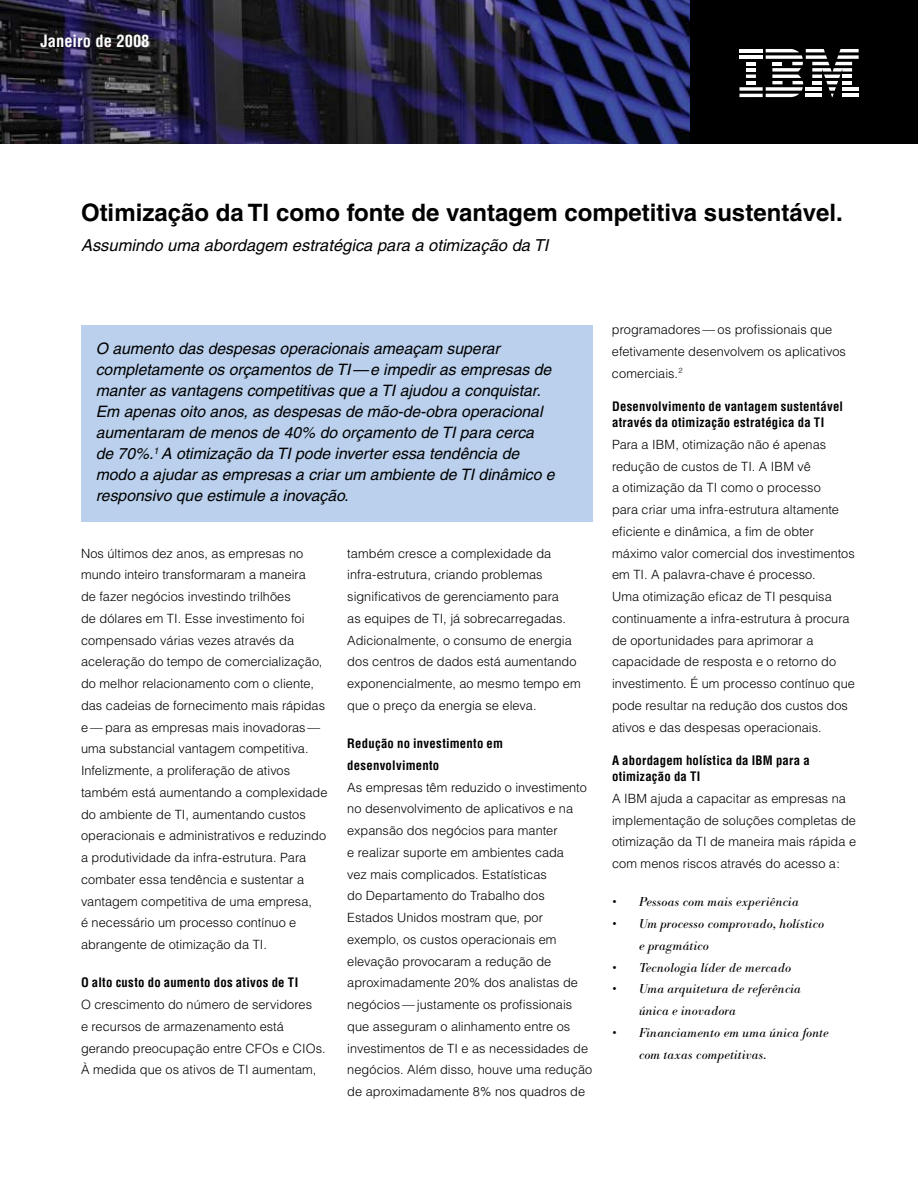
<style>
.page{position:relative;width:918px;height:1188px;background:#fff}
.page>*{position:absolute;margin:0;border:0;box-sizing:border-box;transform-origin:0 0}
.t1{font:700 24px "Helvetica";color:#000}
.t2{font:italic 16.5px "Helvetica";color:#000}
.t3{font:700 condensed 16.5px "Helvetica";color:#fff}
.t4{font:italic 15.75px/21px "Helvetica";color:#000}
.t5{font:300 12.75px/21.8px "Helvetica";letter-spacing:.005em;color:#000}
.t6{font:italic 12.75px/21.8px "Bodoni BE";letter-spacing:.02em;color:#000}
.t7{font:700 condensed 12.75px/16.5px "Helvetica";letter-spacing:.02em;color:#000}
</style>
<div class="page">
<img style="left:0;top:0;width:691px;height:144px">
<div style="left:691px;top:0;width:227px;height:144px;background:#000"></div>
<svg style="left:739px;top:49px;width:120px;height:48px"></svg>
<hr style="left:806px;top:94px;width:16px;height:3px;background:#fff">
<hr style="left:739px;top:94px;width:24px;height:3px;background:#fff">
<div style="left:82px;top:325px;width:511px;height:196px;background:#bad0ec"></div>
<p class="t3" style="left:40px;top:31px;width:111px">Janeiro de 2008</p>
<h1 class="t1" style="left:81px;top:198px;width:763px">Otimização da TI como fonte de vantagem competitiva sustentável.</h1>
<p class="t2" style="left:81px;top:236px;width:469px">Assumindo uma abordagem estratégica para a otimização da TI</p>
<p class="t4" style="left:96px;top:338px;width:461px">O aumento das despesas operacionais ameaçam superar completamente os orçamentos de TI—e impedir as empresas de manter as vantagens competitivas que a TI ajudou a conquistar.<br>Em apenas oito anos, as despesas de mão-de-obra operacional aumentaram de menos de 40% do orçamento de TI para cerca de 70%.<sup>1</sup> A otimização da TI pode inverter essa tendência de modo a ajudar as empresas a criar um ambiente de TI dinâmico e responsivo que estimule a inovação.</p>
<p class="t5" style="left:81px;top:542px;width:248px">Nos últimos dez anos, as empresas no mundo inteiro transformaram a maneira<br>de fazer negócios investindo trilhões<br>de dólares em TI. Esse investimento foi compensado várias vezes através da aceleração do tempo de comercialização, do melhor relacionamento com o cliente, das cadeias de fornecimento mais rápidas e — para as empresas mais inovadoras — uma substancial vantagem competitiva.<br>Infelizmente, a proliferação de ativos também está aumentando a complexidade do ambiente de TI, aumentando custos operacionais e administrativos e reduzindo a produtividade da infra-estrutura. Para combater essa tendência e sustentar a vantagem competitiva de uma empresa,<br>é necessário um processo contínuo e abrangente de otimização da TI.</p>
<p class="t7" style="left:81px;top:974px;width:219px">O alto custo do aumento dos ativos de TI</p>
<p class="t5" style="left:81px;top:994px;width:246px">O crescimento do número de servidores<br>e recursos de armazenamento está gerando preocupação entre CFOs e CIOs.<br>À medida que os ativos de TI aumentam,</p>
<p class="t5" style="left:347px;top:542px;width:235px">também cresce a complexidade da infra-estrutura, criando problemas significativos de gerenciamento para<br>as equipes de TI, já sobrecarregadas.<br>Adicionalmente, o consumo de energia dos centros de dados está aumentando exponencialmente, ao mesmo tempo em que o preço da energia se eleva.</p>
<p class="t7" style="left:347px;top:733px;width:157px;line-height:21.8px">Redução no investimento em desenvolvimento</p>
<p class="t5" style="left:347px;top:776px;width:246px">As empresas têm reduzido o investimento no desenvolvimento de aplicativos e na expansão dos negócios para manter<br>e realizar suporte em ambientes cada<br>vez mais complicados. Estatísticas<br>do Departamento do Trabalho dos Estados Unidos mostram que, por exemplo, os custos operacionais em elevação provocaram a redução de aproximadamente 20% dos analistas de negócios — justamente os profissionais que asseguram o alinhamento entre os investimentos de TI e as necessidades de negócios. Além disso, houve uma redução de aproximadamente 8% nos quadros de</p>
<p class="t5" style="left:612px;top:319px;width:235px">programadores — os profissionais que efetivamente desenvolvem os aplicativos comerciais.<sup>2</sup></p>
<p class="t7" style="left:612px;top:398px;width:233px">Desenvolvimento de vantagem sustentável através da otimização estratégica da TI</p>
<p class="t5" style="left:612px;top:433px;width:245px">Para a IBM, otimização não é apenas redução de custos de TI. A IBM vê<br>a otimização da TI como o processo<br>para criar uma infra-estrutura altamente eficiente e dinâmica, a fim de obter máximo valor comercial dos investimentos em TI. A palavra-chave é processo.<br>Uma otimização eficaz de TI pesquisa continuamente a infra-estrutura à procura de oportunidades para aprimorar a capacidade de resposta e o retorno do investimento. É um processo contínuo que pode resultar na redução dos custos dos ativos e das despesas operacionais.</p>
<p class="t7" style="left:612px;top:752px;width:199px">A abordagem holística da IBM para a otimização da TI</p>
<p class="t5" style="left:612px;top:787px;width:246px">A IBM ajuda a capacitar as empresas na implementação de soluções completas de otimização da TI de maneira mais rápida e com menos riscos através do acesso a:</p>
<p class="t6" style="left:612px;top:892px;width:188px">• Pessoas com mais experiência</p>
<p class="t6" style="left:639px;top:913px;width:187px;text-indent:-27px">• Um processo comprovado, holístico e pragmático</p>
<p class="t6" style="left:612px;top:957px;width:181px">• Tecnologia líder de mercado</p>
<p class="t6" style="left:639px;top:979px;width:163px;text-indent:-27px">• Uma arquitetura de referência única e inovadora</p>
<p class="t6" style="left:639px;top:1022px;width:191px;text-indent:-27px">• Financiamento em uma única fonte com taxas competitivas.</p>
</div>
